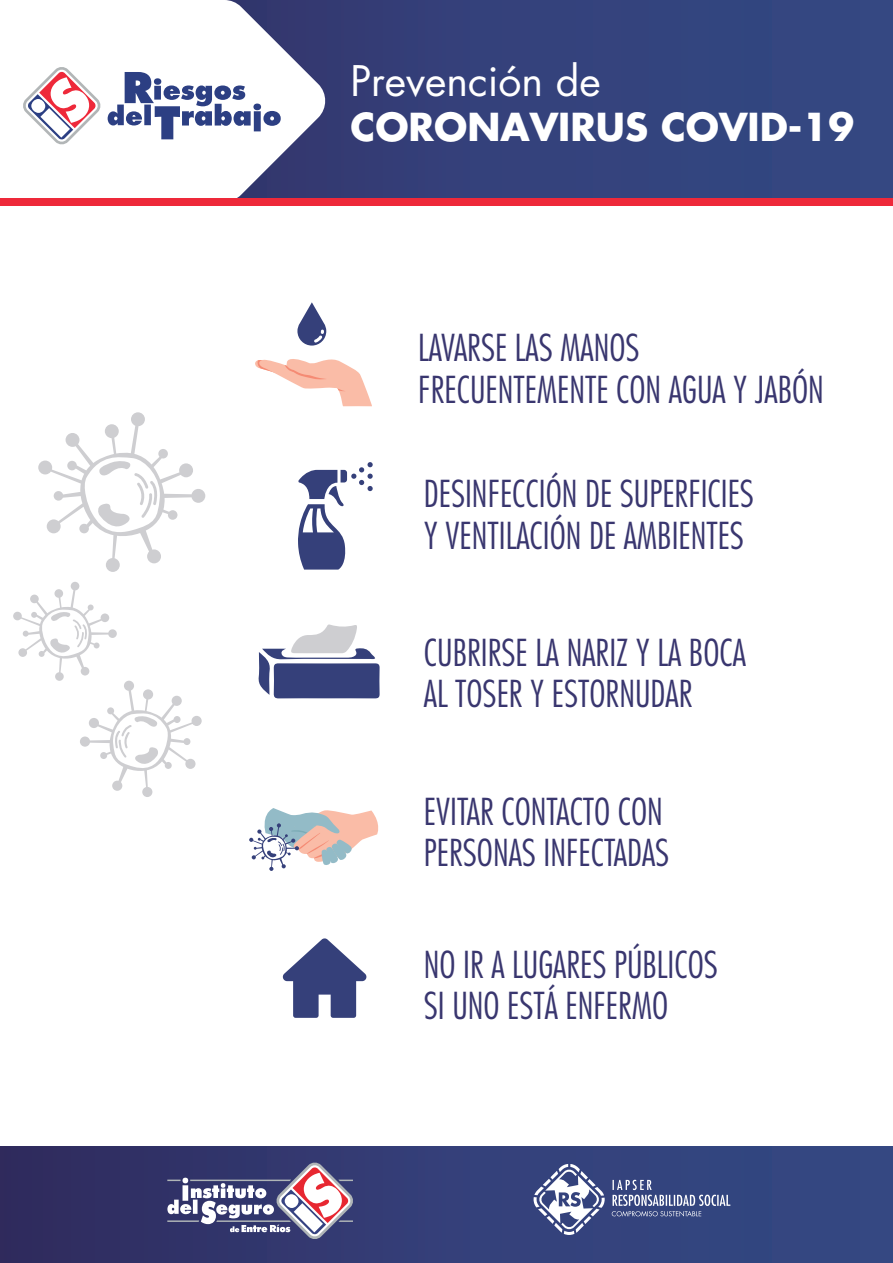
<style>
.page{position:relative;width:893px;height:1263px;background:#fff}
.page>*{position:absolute;margin:0;border:0;box-sizing:border-box;transform-origin:0 0}
.t1{font:40.95px "Futura";color:#fff}
.t2{font:700 37.5px "Futura";color:#fff}
.t3{font:300 condensed 36.15px/41.4px "Futura";color:#39366f}
</style>
<div class="page">
<svg style="left:38px;top:412px;width:167px;height:160px"></svg>
<svg style="left:13px;top:582px;width:189px;height:215px"></svg>
<svg style="left:255px;top:359px;width:117px;height:47px"></svg>
<svg style="left:297px;top:302px;width:29px;height:44px"></svg>
<svg style="left:249px;top:808px;width:130px;height:63px"></svg>
<svg style="left:258px;top:624px;width:122px;height:74px"></svg>
<svg style="left:298px;top:462px;width:75px;height:108px"></svg>
<svg style="left:282px;top:938px;width:85px;height:80px"></svg>
<div style="left:0;top:1146px;width:893px;height:117px;background:linear-gradient(to right,#302d61,#354c88)"></div>
<svg style="left:167px;top:1162px;width:187px;height:78px"></svg>
<svg style="left:534px;top:1164px;width:71px;height:73px"></svg>
<svg style="left:612px;top:1180px;width:118px;height:36px;background:#5a6896"></svg>
<div style="left:0;top:0;width:893px;height:202px;background:#34437d"></div>
<svg style="left:0;top:0;width:327px;height:198px;fill:#fff"></svg>
<svg style="left:108px;top:72px;width:173px;height:67px"></svg>
<svg style="left:22px;top:66px;width:79px;height:79px;background:#ebd7dd"></svg>
<div style="left:0;top:198px;width:893px;height:8px;background:#ee293a"></div>
<p class="t1" style="left:351px;top:55px;width:252px">Prevención de</p>
<p class="t2" style="left:351px;top:102px;width:505px">CORONAVIRUS COVID-19</p>
<p class="t3" style="left:418px;top:327px;width:407px">LAVARSE LAS MANOS<br>FRECUENTEMENTE CON AGUA Y JABÓN</p>
<p class="t3" style="left:424px;top:473px;width:332px">DESINFECCIÓN DE SUPERFICIES<br>Y VENTILACIÓN DE AMBIENTES</p>
<p class="t3" style="left:424px;top:632px;width:324px">CUBRIRSE LA NARIZ Y LA BOCA<br>AL TOSER Y ESTORNUDAR</p>
<p class="t3" style="left:424px;top:791px;width:247px">EVITAR CONTACTO CON<br>PERSONAS INFECTADAS</p>
<p class="t3" style="left:424px;top:944px;width:296px">NO IR A LUGARES PÚBLICOS<br>SI UNO ESTÁ ENFERMO</p>
</div>
